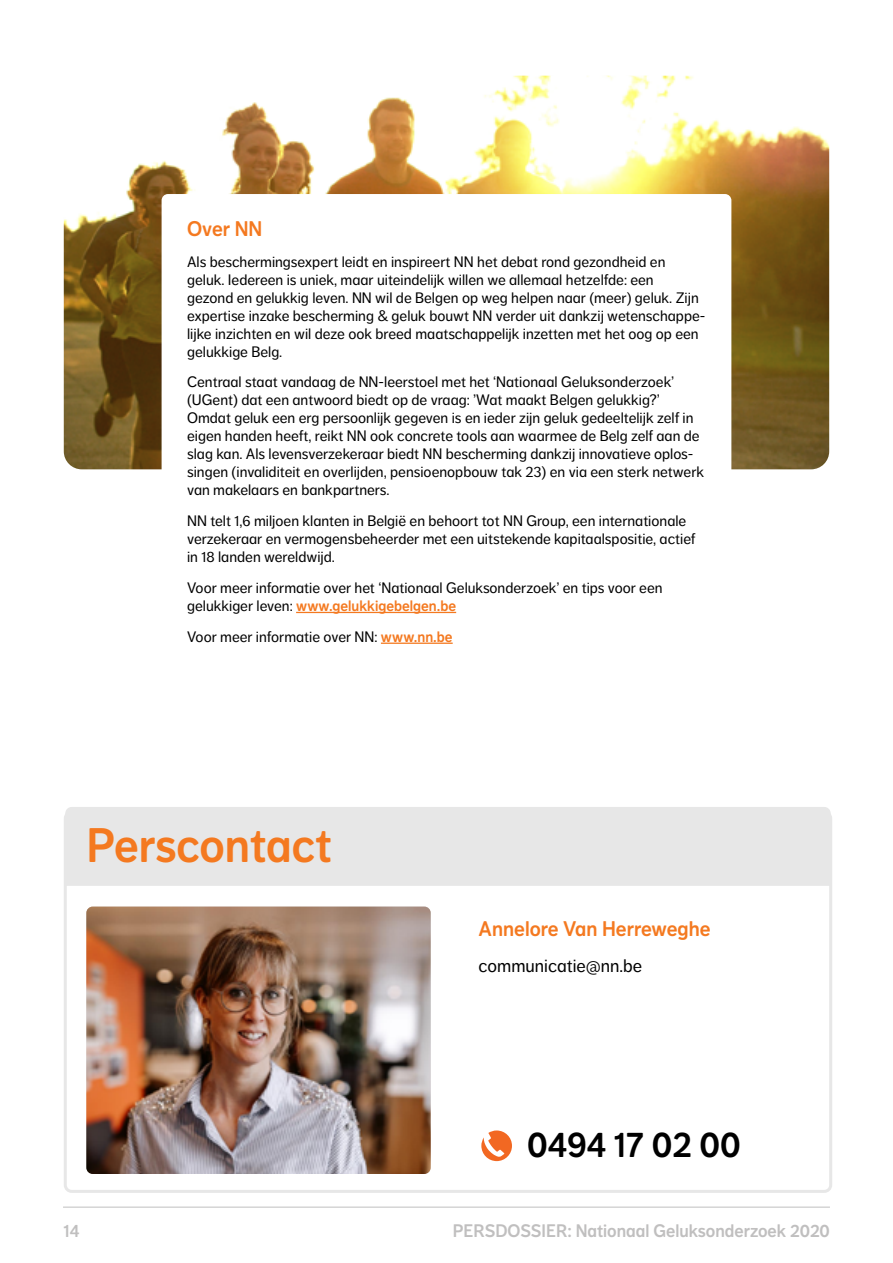
<style>
.page{position:relative;width:893px;height:1263px;background:#fff}
.page>*{position:absolute;margin:0;border:0;box-sizing:border-box;transform-origin:0 0}
.t1{font:48px "NN Dagny Display";color:#f47920}
.t2{font:36px "NN Dagny Display";color:#000}
.t3{font:21px "NN Dagny Display";color:#f47920}
.t4{font:18px "NN Dagny Display";color:#c0bfbf}
.t5{font:18px "NN Dagny Text";color:#000}
.t6{font:15px/18px "NN Dagny Text";color:#000}
.t7{font:15px "NN Dagny Display";color:#f47920}
.s1{font-family:"NN Dagny Text";color:#000}
.s2{font-family:"NN Dagny Display";color:#f47920}
</style>
<div class="page">
<img style="left:64px;top:76px;width:765px;height:393px">
<div style="left:162px;top:194px;width:569px;height:523px;background:#fff;border-radius:6px"></div>
<hr style="left:296px;top:612px;width:160px;height:1px;background:#f47920">
<hr style="left:381px;top:642px;width:72px;height:2px;background:#f47920">
<img style="left:86px;top:906px;width:345px;height:268px">
<div style="left:65px;top:807px;width:766px;height:79px;background:#e7e7e7"></div>
<svg style="left:481px;top:1130px;width:31px;height:31px"></svg>
<hr style="left:63px;top:1207px;width:767px;height:1px;background:#c0bfbf">
<h3 class="t3" style="left:187px;top:216px;width:77px">Over NN</h3>
<p class="t6" style="left:187px;top:252px;width:520px">Als beschermingsexpert leidt en inspireert NN het debat rond gezondheid en geluk. Iedereen is uniek, maar uiteindelijk willen we allemaal hetzelfde: een<br>gezond en gelukkig leven. NN wil de Belgen op weg helpen naar (meer) geluk. Zijn expertise inzake bescherming &amp; geluk bouwt NN verder uit dankzij wetenschappe&shy;lijke inzichten en wil deze ook breed maatschappelijk inzetten met het oog op een gelukkige Belg.</p>
<p class="t6" style="left:187px;top:373px;width:519px">Centraal staat vandaag de NN-leerstoel met het ‘Nationaal Geluksonderzoek’ (UGent) dat een antwoord biedt op de vraag: ’Wat maakt Belgen gelukkig?’ Omdat geluk een erg persoonlijk gegeven is en ieder zijn geluk gedeeltelijk zelf in eigen handen heeft, reikt NN ook concrete tools aan waarmee de Belg zelf aan de slag kan. Als levensverzekeraar biedt NN bescherming dankzij innovatieve oplos&shy;singen (invaliditeit en overlijden, pensioenopbouw tak 23) en via een sterk netwerk van makelaars en bankpartners.</p>
<p class="t6" style="left:187px;top:512px;width:510px">NN telt 1,6 miljoen klanten in België en behoort tot NN Group, een internationale verzekeraar en vermogensbeheerder met een uitstekende kapitaalspositie, actief in 18 landen wereldwijd.</p>
<p class="t6" style="left:187px;top:579px;width:477px">Voor meer informatie over het ‘Nationaal Geluksonderzoek’ en tips voor een</p>
<p class="t7" style="left:187px;top:597px;width:271px"><span class="s1">gelukkiger leven:</span> www.gelukkigebelgen.be</p>
<p class="t6" style="left:187px;top:627px;width:267px">Voor meer informatie over NN: <span class="s2">www.nn.be</span></p>
<h1 class="t1" style="left:87px;top:817px;width:246px">Perscontact</h1>
<h3 class="t3" style="left:479px;top:916px;width:233px">Annelore Van Herreweghe</h3>
<p class="t5" style="left:479px;top:956px;width:165px">communicatie@nn.be</p>
<h2 class="t2" style="left:527px;top:1123px;width:215px">0494 17 02 00</h2>
<p class="t4" style="left:63px;top:1220px;width:18px">14</p>
<p class="t4" style="left:453px;top:1220px;width:379px">PERSDOSSIER: Nationaal Geluksonderzoek 2020</p>
</div>
